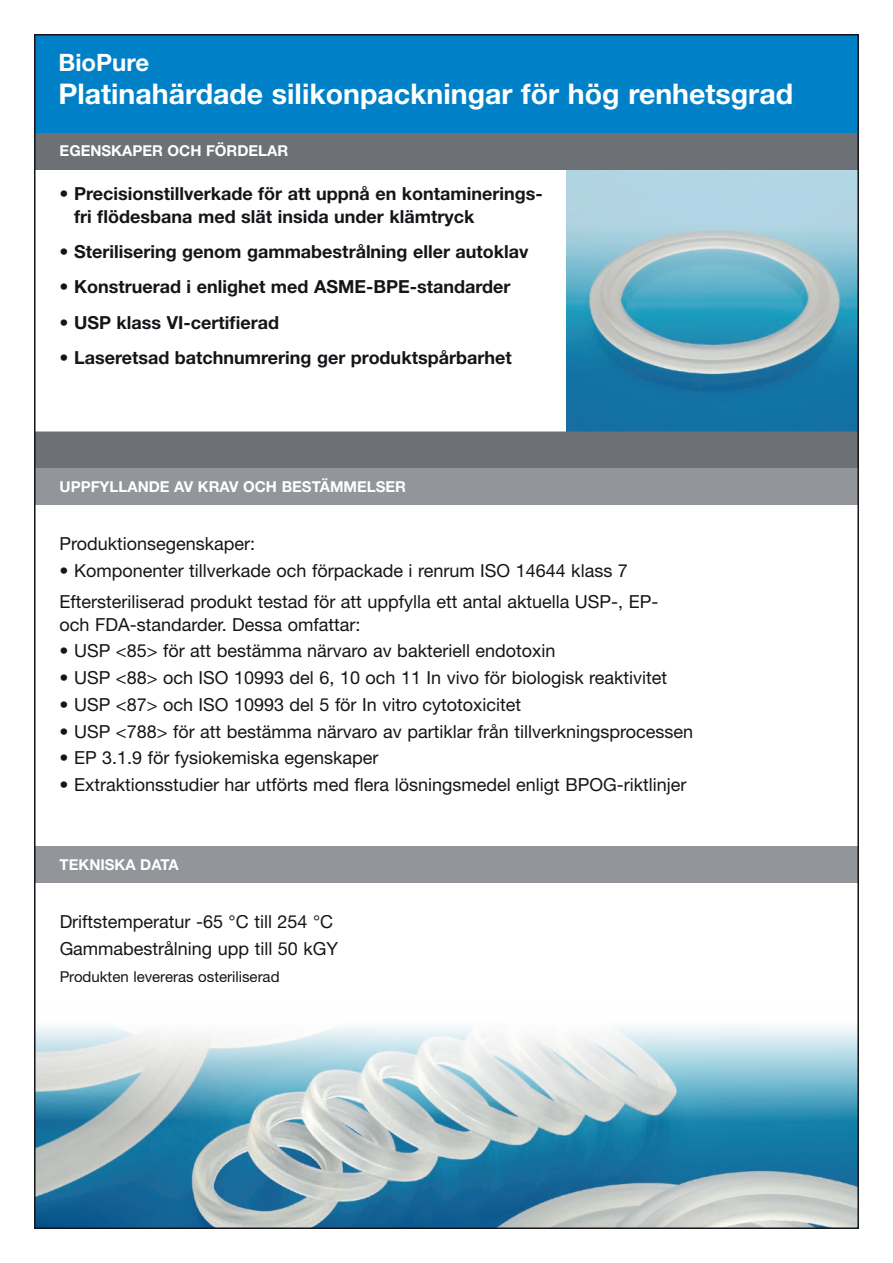
<style>
.page{position:relative;width:893px;height:1263px;background:#fff}
.page>*{position:absolute;margin:0;border:0;box-sizing:border-box;transform-origin:0 0}
.t1{font:700 28.5px "Helvetica Neue LT Std";color:#fff}
.t2{font:700 24px "Helvetica Neue LT Std";color:#fff}
.t3{font:18px/22.5px "Helvetica Neue LT Std";color:#171419}
.t4{font:700 18px/22.5px "Helvetica Neue LT Std";color:#171419}
.t5{font:700 15px "Helvetica Neue LT Std";color:#fff}
.t6{font:15px "Helvetica Neue LT Std";color:#171419}
</style>
<div class="page">
<img style="left:567px;top:169px;width:289px;height:262px">
<img style="left:37px;top:1026px;width:819px;height:200px">
<div style="left:34px;top:34px;width:825px;height:135px;background:#6d7175"></div>
<div style="left:37px;top:431px;width:819px;height:37px;background:#6d7175"></div>
<div style="left:34px;top:34px;width:825px;height:99px;background:#0080c6"></div>
<div style="left:34px;top:468px;width:825px;height:37px;background:#929599"></div>
<div style="left:34px;top:846px;width:825px;height:37px;background:#929599"></div>
<p class="t2" style="left:59px;top:48px;width:92px">BioPure</p>
<p class="t1" style="left:59px;top:77px;width:736px">Platinahärdade silikonpackningar för hög renhetsgrad</p>
<p class="t5" style="left:60px;top:142px;width:230px">EGENSKAPER OCH FÖRDELAR</p>
<p class="t4" style="left:74px;top:182px;width:470px;text-indent:-15px">• Precisionstillverkade för att uppnå en kontaminerings&shy;fri flödesbana med slät insida under klämtryck</p>
<p class="t4" style="left:60px;top:240px;width:471px">• Sterilisering genom gammabestrålning eller autoklav</p>
<p class="t4" style="left:60px;top:275px;width:452px">• Konstruerad i enlighet med ASME-BPE-standarder</p>
<p class="t4" style="left:60px;top:310px;width:221px">• USP klass VI-certifierad</p>
<p class="t4" style="left:60px;top:346px;width:454px">• Laseretsad batchnumrering ger produktspårbarhet</p>
<p class="t5" style="left:60px;top:477px;width:348px">UPPFYLLANDE AV KRAV OCH BESTÄMMELSER</p>
<p class="t3" style="left:60px;top:532px;width:197px">Produktionsegenskaper:</p>
<p class="t3" style="left:60px;top:559px;width:570px">• Komponenter tillverkade och förpackade i renrum ISO 14644 klass 7</p>
<p class="t3" style="left:60px;top:590px;width:600px">Eftersteriliserad produkt testad för att uppfylla ett antal aktuella USP-, EP&shy;och FDA-standarder. Dessa omfattar:</p>
<p class="t3" style="left:60px;top:639px;width:497px">• USP &lt;85&gt; för att bestämma närvaro av bakteriell endotoxin</p>
<p class="t3" style="left:60px;top:666px;width:609px">• USP &lt;88&gt; och ISO 10993 del 6, 10 och 11 In vivo för biologisk reaktivitet</p>
<p class="t3" style="left:60px;top:693px;width:463px">• USP &lt;87&gt; och ISO 10993 del 5 för In vitro cytotoxicitet</p>
<p class="t3" style="left:60px;top:720px;width:635px">• USP &lt;788&gt; för att bestämma närvaro av partiklar från tillverkningsprocessen</p>
<p class="t3" style="left:60px;top:746px;width:320px">• EP 3.1.9 för fysiokemiska egenskaper</p>
<p class="t3" style="left:60px;top:773px;width:628px">• Extraktionsstudier har utförts med flera lösningsmedel enligt BPOG-riktlinjer</p>
<p class="t5" style="left:60px;top:855px;width:121px">TEKNISKA DATA</p>
<p class="t3" style="left:60px;top:908px;width:280px;line-height:26.7px">Driftstemperatur -65 °C till 254 °C<br>Gammabestrålning upp till 50 kGY</p>
<p class="t6" style="left:60px;top:967px;width:222px">Produkten levereras osteriliserad</p>
</div>
